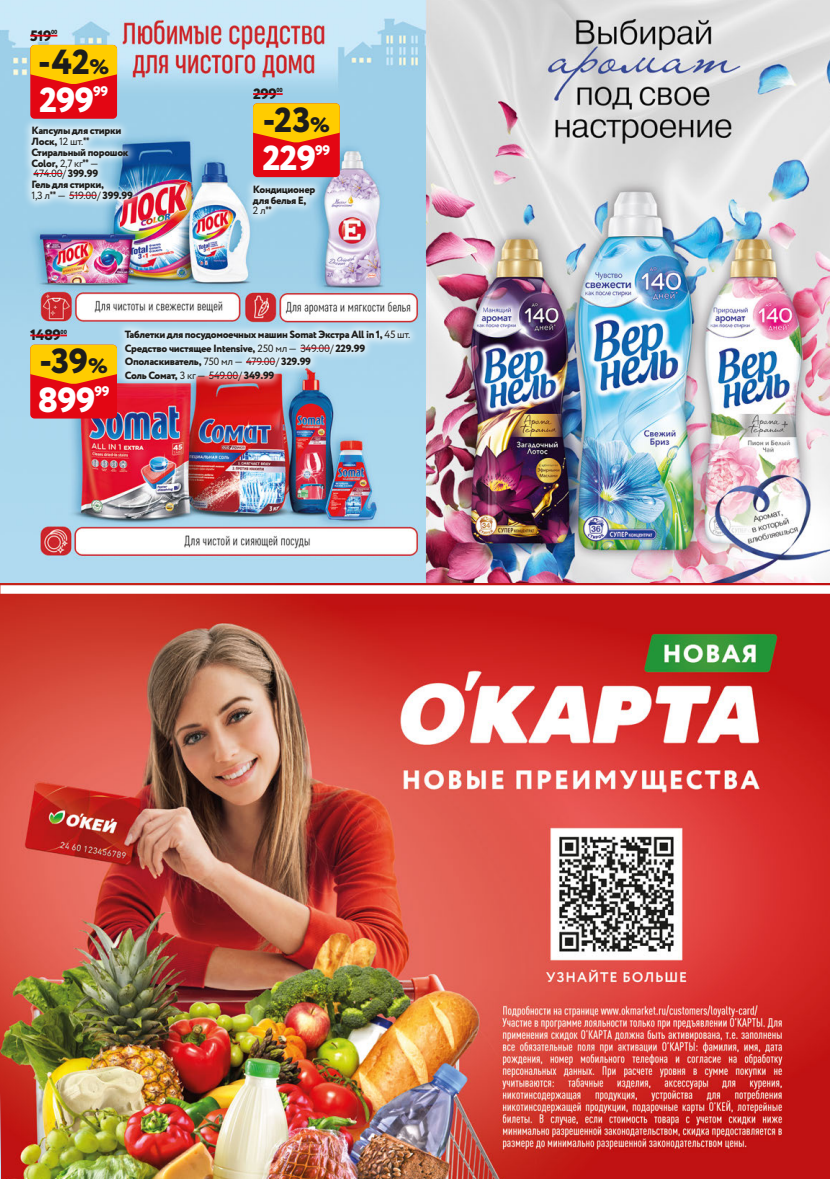
<style>
.page{position:relative;width:830px;height:1179px;background:#fff}
.page>*{position:absolute;margin:0;border:0;box-sizing:border-box;transform-origin:0 0}
.t1{font:800 34.8px "Circe";color:#1d1d1b}
.t2{font:800 34.8px "Circe";letter-spacing:-.03em;color:#fff}
.t3{font:800 15px "Circe";letter-spacing:-.03em;color:#1d1d1b}
.t4{font:800 13.95px "Circe";color:#fff}
.t5{font:800 10.5px/10.8px "Circe";letter-spacing:-.03em;color:#1d1d1b}
.t6{font:800 6px "Circe";color:#1d1d1b}
.s1{font-size:20.85px}
.s2{font-weight:400}
.s3{font-family:"PT Sans";font-weight:700;font-stretch:condensed}
</style>
<div class="page">
<img style="left:0;top:0;width:830px;height:1179px">
<div style="left:22px;top:117px;width:120px;height:93px;background:#fff;opacity:.75"></div>
<svg style="left:34px;top:173px;width:29px;height:1px"></svg>
<svg style="left:69px;top:195px;width:28px;height:1px"></svg>
<div style="left:30px;top:45px;width:87px;height:74px;background:#e30613;border-radius:4px"></div>
<svg style="left:30px;top:45px;width:87px;height:39px;background:#fbb403"></svg>
<hr style="left:30px;top:35px;width:21px;height:2px;background:#e30613">
<svg style="left:51px;top:35px;width:6px;height:2px"></svg>
<div style="left:244px;top:176px;width:80px;height:48px;background:#fff;opacity:.75"></div>
<div style="left:253px;top:103px;width:87px;height:74px;background:#e30613;border-radius:4px"></div>
<svg style="left:253px;top:103px;width:87px;height:40px;background:#fab103"></svg>
<hr style="left:253px;top:93px;width:23px;height:2px;background:#e30613">
<svg style="left:276px;top:93px;width:7px;height:2px"></svg>
<div style="left:115px;top:321px;width:304px;height:69px;background:#fff;opacity:.75"></div>
<hr style="left:300px;top:348px;width:30px;height:1px;background:#e30613">
<svg style="left:246px;top:361px;width:29px;height:1px"></svg>
<svg style="left:209px;top:375px;width:29px;height:1px"></svg>
<div style="left:30px;top:345px;width:87px;height:73px;background:#e30613;border-radius:4px"></div>
<svg style="left:30px;top:345px;width:87px;height:39px;background:#fbb302"></svg>
<hr style="left:30px;top:334px;width:31px;height:2px;background:#e30613">
<svg style="left:61px;top:334px;width:6px;height:2px"></svg>
<div style="left:415px;top:585px;width:415px;height:9px;background:#fff"></div>
<div style="left:0;top:585px;width:415px;height:9px;background:#fff"></div>
<svg style="left:0;top:0;width:1px;height:268px"></svg>
<svg style="left:0;top:830px;width:1px;height:349px"></svg>
<h2 class="t3" style="left:30px;top:25px;width:23px">519</h2>
<p class="t6" style="left:51px;top:28px;width:8px">00</p>
<h1 class="t1" style="left:38px;top:38px;width:72px">-42<span class="s1">%</span></h1>
<h1 class="t2" style="left:39px;top:76px;width:56px">299</h1>
<h3 class="t4" style="left:93px;top:82px;width:17px">99</h3>
<p class="t5" style="left:31px;top:126px;width:103px">Капсулы для стирки<br>Лоск, <span class="s2">12 шт.</span><span class="s3">**<br></span>Стиральный порошок<br>Color, <span class="s2">2,7 кг</span><span class="s3">**</span> <span class="s2">—<br>474.00/</span> 399.99<br>Гель для стирки,<br><span class="s2">1,3 л</span><span class="s3">**</span> <span class="s2">— 519.00/</span> 399.99</p>
<h2 class="t3" style="left:253px;top:84px;width:25px">299</h2>
<p class="t6" style="left:276px;top:86px;width:8px">00</p>
<h1 class="t1" style="left:263px;top:97px;width:69px">-23<span class="s1">%</span></h1>
<h1 class="t2" style="left:263px;top:135px;width:55px">229</h1>
<h3 class="t4" style="left:315px;top:140px;width:17px">99</h3>
<p class="t5" style="left:253px;top:185px;width:64px">Кондиционер для белья Е,<br><span class="s2">2 л</span><span class="s3">**</span></p>
<h2 class="t3" style="left:30px;top:325px;width:32px">1489</h2>
<p class="t6" style="left:61px;top:327px;width:8px">00</p>
<h1 class="t1" style="left:39px;top:338px;width:70px">-39<span class="s1">%</span></h1>
<h1 class="t2" style="left:38px;top:376px;width:59px">899</h1>
<h3 class="t4" style="left:94px;top:382px;width:17px">99</h3>
<p class="t5" style="left:125px;top:328px;width:287px;line-height:13.6px">Таблетки для посудомоечных машин Somat Экстра All in 1, <span class="s2">45 шт.<br></span>Средство чистящее Intensive, <span class="s2">250 мл — 349.00/</span> 229.99<br>Ополаскиватель, <span class="s2">750 мл — 479.00/</span> 329.99<br>Соль Сомат, <span class="s2">3 кг — 549.00/</span> 349.99</p>
</div>
